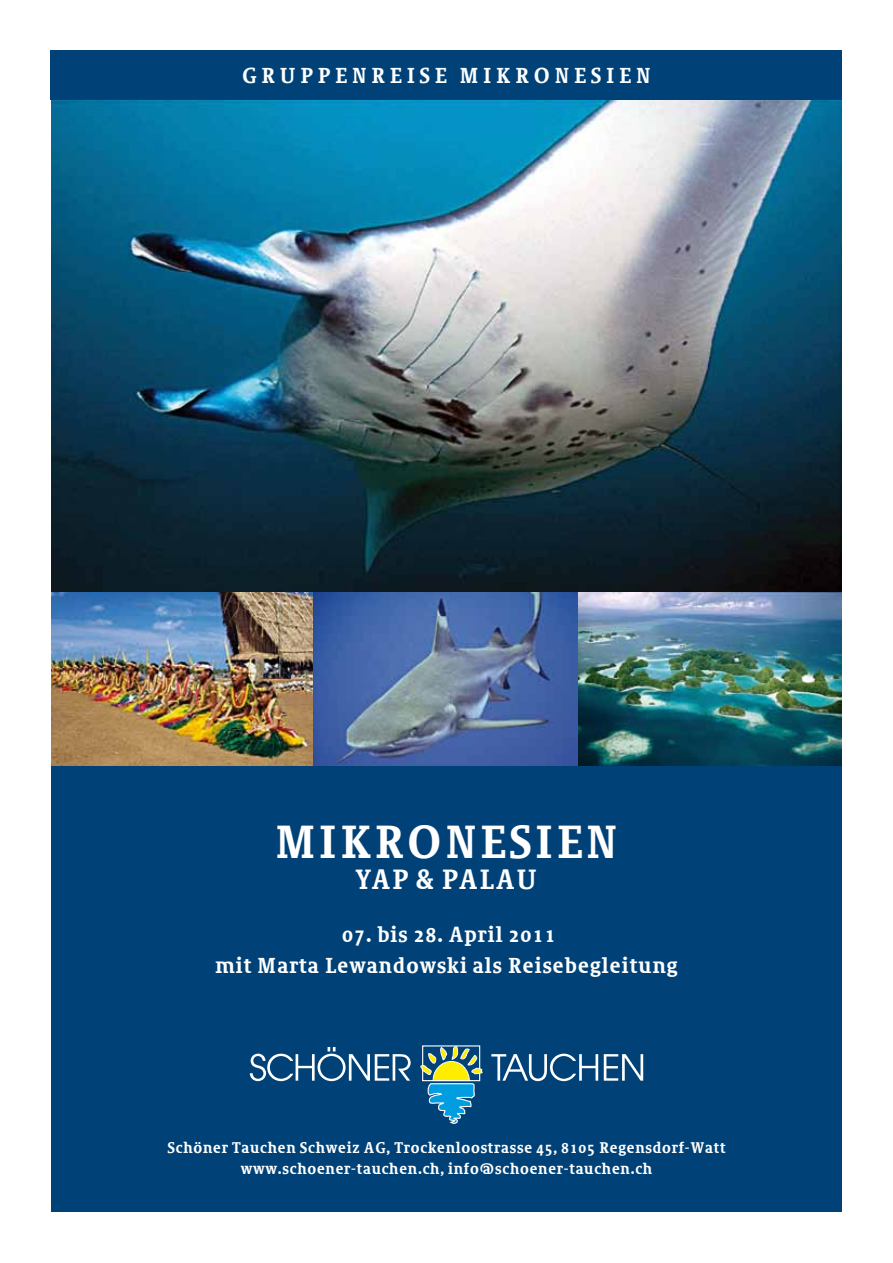
<style>
.page{position:relative;width:893px;height:1263px;background:#fff}
.page>*{position:absolute;margin:0;border:0;box-sizing:border-box;transform-origin:0 0}
.t1{font:700 45px "Sheriff";letter-spacing:.05em;color:#fff}
.t2{font:700 27px "Sheriff";letter-spacing:.05em;color:#fff}
.t3{font:700 21px/31.5px "Sheriff";letter-spacing:.05em;color:#fff;text-align:center}
.t4{font:700 21px "Sheriff";letter-spacing:.2em;color:#fff}
.t5{font:700 15px/21px "Sheriff";letter-spacing:.05em;color:#fff;text-align:center}
</style>
<div class="page">
<div style="left:51px;top:51px;width:791px;height:1161px;background:#004277"></div>
<div style="left:422px;top:1045px;width:58px;height:36px;background:#97b1c7"></div>
<svg style="left:420px;top:1046px;width:62px;height:78px"></svg>
<svg style="left:250px;top:1047px;width:161px;height:34px"></svg>
<svg style="left:491px;top:1054px;width:107px;height:27px"></svg>
<svg style="left:604px;top:1054px;width:39px;height:27px"></svg>
<img style="left:51px;top:100px;width:791px;height:492px">
<img style="left:51px;top:592px;width:262px;height:174px">
<img style="left:313px;top:592px;width:265px;height:174px">
<img style="left:578px;top:592px;width:264px;height:174px">
<h3 class="t4" style="left:242px;top:63px;width:411px">GRUPPENREISE MIKRONESIEN</h3>
<h1 class="t1" style="left:275px;top:815px;width:345px">MIKRONESIEN</h1>
<h2 class="t2" style="left:356px;top:863px;width:183px">YAP &amp; PALAU</h2>
<h3 class="t3" style="left:215px;top:918px;width:464px">07. bis 28. April 2011<br>mit Marta Lewandowski als Reisebegleitung</h3>
<p class="t5" style="left:167px;top:1136px;width:560px">Schöner Tauchen Schweiz AG, Trockenloostrasse 45, 8105 Regensdorf-Watt www.schoener-tauchen.ch, info@schoener-tauchen.ch</p>
</div>
